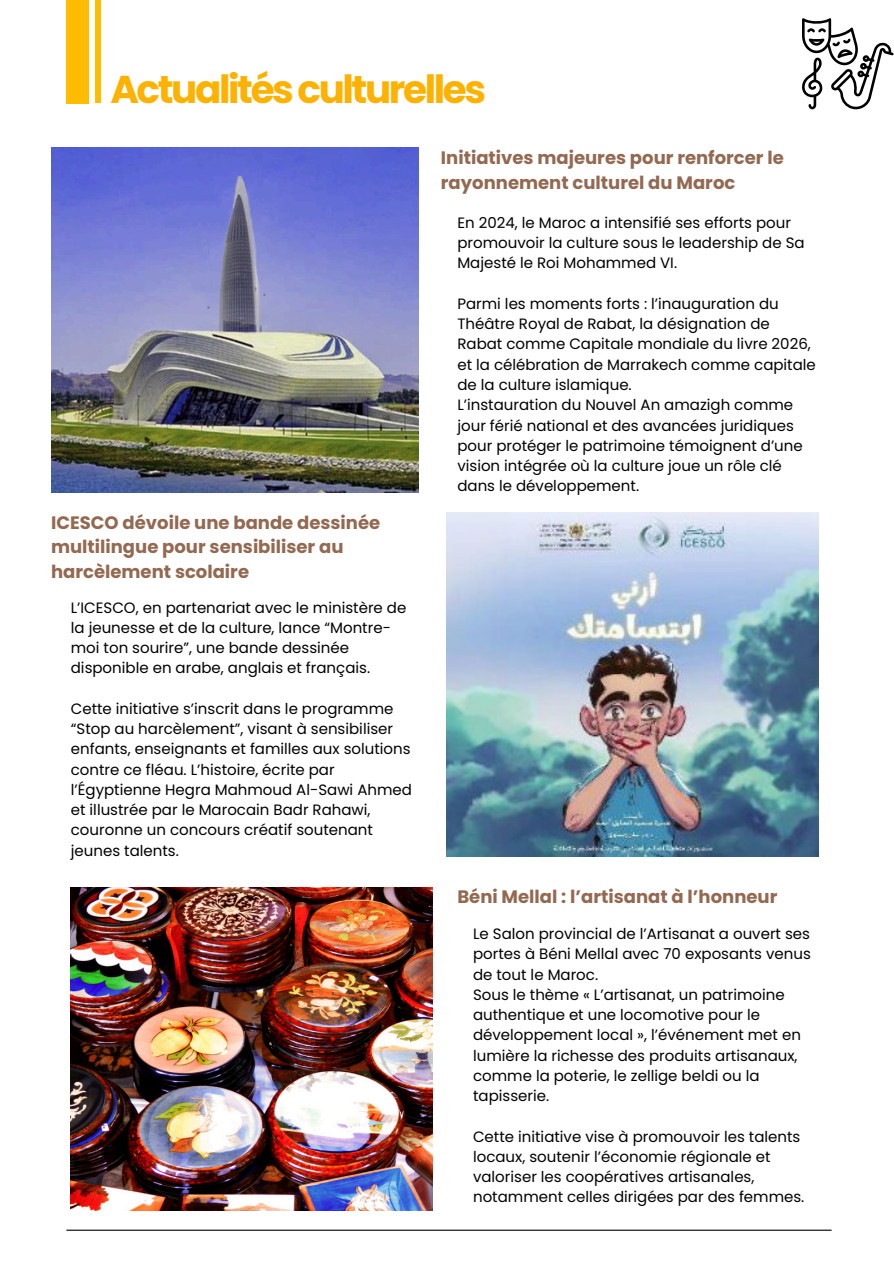
<style>
.page{position:relative;width:894px;height:1264px;background:#fff}
.page>*{position:absolute;margin:0;border:0;box-sizing:border-box;transform-origin:0 0}
.t1{font:700 38.85px "Poppins";letter-spacing:-.06em;color:#fdb100}
.t2{font:700 18px/24.8px "Poppins";color:#936951}
.t3{font:15px/20.2px "Poppins";color:#000}
</style>
<div class="page">
<img style="left:71px;top:887px;width:361px;height:323px">
<img style="left:446px;top:512px;width:372px;height:344px">
<hr style="left:66px;top:1229px;width:765px;height:1px;background:#000">
<div style="left:67px;top:0;width:22px;height:104px;background:#ffbc00"></div>
<hr style="left:96px;top:0;width:4px;height:102px;background:#ffbc00">
<svg style="left:802px;top:18px;width:91px;height:91px"></svg>
<img style="left:51px;top:148px;width:367px;height:345px">
<h1 class="t1" style="left:110px;top:62px;width:377px">Actualitésculturelles</h1>
<p class="t2" style="left:441px;top:145px;width:344px">Initiatives majeures pour renforcer le rayonnement culturel du Maroc</p>
<p class="t2" style="left:51px;top:510px;width:330px">ICESCO dévoile une bande dessinée multilingue pour sensibiliser au harcèlement scolaire</p>
<h2 class="t3" style="left:71px;top:597px;width:337px">L’ICESCO, en partenariat avec le ministère de la jeunesse et de la culture, lance “Montre&shy;moi ton sourire”, une bande dessinée disponible en arabe, anglais et français.</h2>
<p class="t3" style="left:71px;top:698px;width:342px">Cette initiative s’inscrit dans le programme “Stop au harcèlement”, visant à sensibiliser enfants, enseignants et familles aux solutions contre ce fléau. L’histoire, écrite par l’Égyptienne Hegra Mahmoud Al-Sawi Ahmed et illustrée par le Marocain Badr Rahawi, couronne un concours créatif soutenant jeunes talents.</p>
<p class="t3" style="left:457px;top:212px;width:349px">En 2024, le Maroc a intensifié ses efforts pour promouvoir la culture sous le leadership de Sa<br>Majesté le Roi Mohammed VI.</p>
<p class="t3" style="left:457px;top:293px;width:360px">Parmi les moments forts : l’inauguration du Théâtre Royal de Rabat, la désignation de Rabat comme Capitale mondiale du livre 2026, et la célébration de Marrakech comme capitale de la culture islamique.</p>
<h2 class="t3" style="left:457px;top:395px;width:347px">L’instauration du Nouvel An amazigh comme jour férié national et des avancées juridiques pour protéger le patrimoine témoignent d’une vision intégrée où la culture joue un rôle clé dans le développement.</h2>
<p class="t2" style="left:457px;top:884px;width:321px">Béni Mellal : l’artisanat à l’honneur</p>
<p class="t3" style="left:473px;top:923px;width:339px;text-align:justify">Le Salon provincial de l’Artisanat a ouvert ses portes à Béni Mellal avec 70 exposants venus de tout le Maroc.</p>
<p class="t3" style="left:473px;top:984px;width:329px">Sous le thème « L’artisanat, un patrimoine authentique et une locomotive pour le développement local », l’événement met en lumière la richesse des produits artisanaux, comme la poterie, le zellige beldi ou la tapisserie.</p>
<p class="t3" style="left:473px;top:1126px;width:333px">Cette initiative vise à promouvoir les talents locaux, soutenir l’économie régionale et valoriser les coopératives artisanales, notamment celles dirigées par des femmes.</p>
</div>
